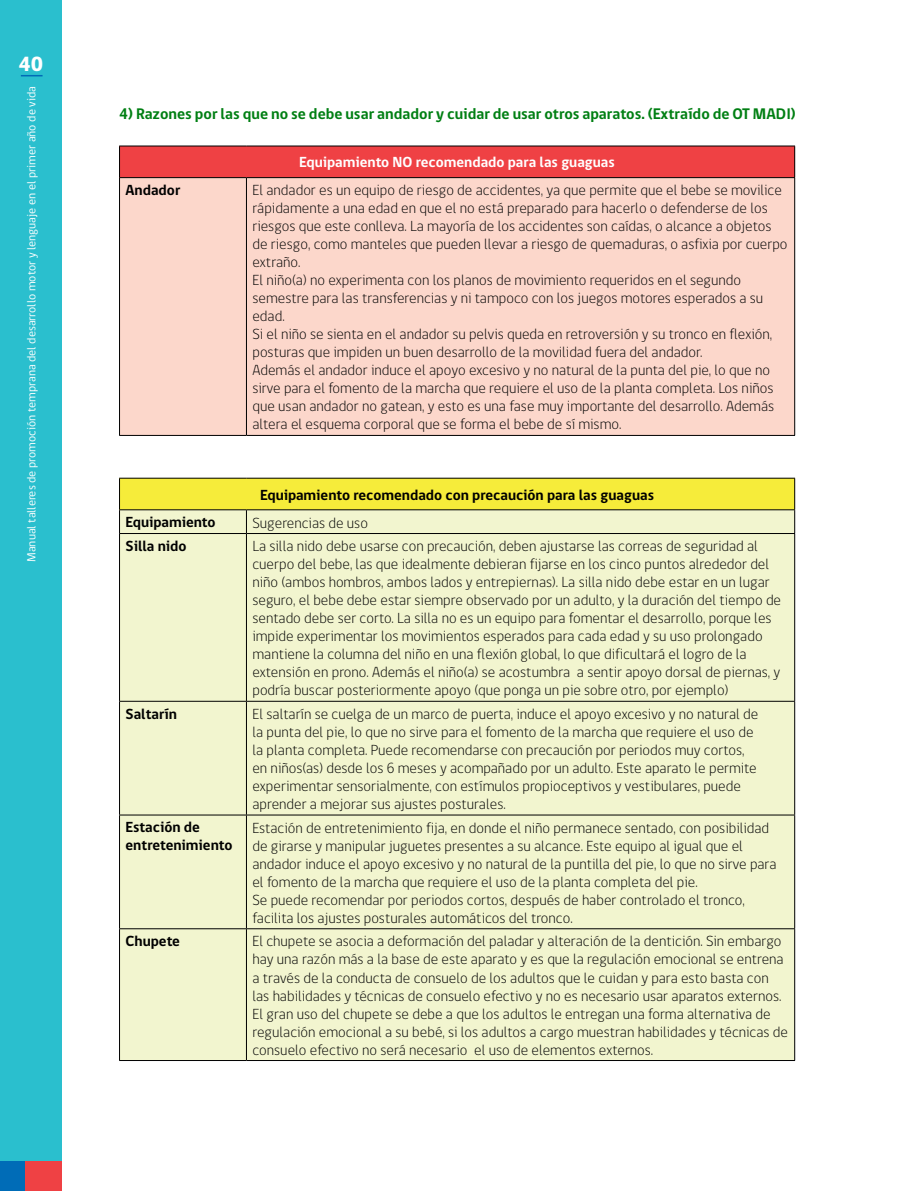
<style>
.page{position:relative;width:915px;height:1191px;background:#fff}
.page>*{position:absolute;margin:0;border:0;box-sizing:border-box;transform-origin:0 0}
.t1{font:800 21px "gob CL";color:#fff}
.t2{font:700 15.75px "gob CL";color:#007f13}
.t3{font:300 15px/18px "gob CL";color:#000}
.t4{font:700 15px/18px "gob CL";color:#000}
.t5{font:700 15px "gob CL";color:#fff}
.t6{font:12px "gob CL";color:#fff}
</style>
<div class="page">
<div style="left:0;top:0;width:62px;height:1191px;background:#2abfce"></div>
<div style="left:0;top:1160px;width:26px;height:31px;background:#006cb7"></div>
<div style="left:26px;top:1160px;width:36px;height:31px;background:#ef4144"></div>
<svg style="left:21px;top:75px;width:22px;height:1px"></svg>
<div style="left:119px;top:146px;width:675px;height:32px;background:#ef4144"></div>
<div style="left:120px;top:178px;width:674px;height:257px;background:#fcd7cb"></div>
<hr style="left:119px;top:146px;width:127px;height:1px;background:#000">
<hr style="left:119px;top:146px;width:1px;height:31px;background:#000">
<hr style="left:246px;top:146px;width:548px;height:1px;background:#000">
<hr style="left:794px;top:146px;width:1px;height:31px;background:#000">
<hr style="left:119px;top:178px;width:1px;height:257px;background:#000">
<hr style="left:119px;top:177px;width:127px;height:1px;background:#000">
<hr style="left:246px;top:177px;width:548px;height:1px;background:#000">
<hr style="left:246px;top:178px;width:1px;height:257px;background:#000">
<hr style="left:794px;top:178px;width:1px;height:257px;background:#000">
<hr style="left:119px;top:435px;width:127px;height:1px;background:#000">
<hr style="left:246px;top:435px;width:548px;height:1px;background:#000">
<div style="left:119px;top:478px;width:675px;height:32px;background:#f6ec3a"></div>
<div style="left:120px;top:510px;width:674px;height:550px;background:#f2f5cf"></div>
<hr style="left:119px;top:478px;width:127px;height:1px;background:#000">
<hr style="left:119px;top:478px;width:1px;height:31px;background:#000">
<hr style="left:246px;top:478px;width:548px;height:1px;background:#000">
<hr style="left:794px;top:478px;width:1px;height:31px;background:#000">
<svg style="left:119px;top:510px;width:1px;height:23px"></svg>
<hr style="left:119px;top:534px;width:1px;height:167px;background:#000">
<hr style="left:119px;top:701px;width:1px;height:113px;background:#000">
<hr style="left:119px;top:815px;width:1px;height:113px;background:#000">
<hr style="left:119px;top:929px;width:1px;height:131px;background:#000">
<hr style="left:119px;top:509px;width:127px;height:1px;background:#000">
<hr style="left:246px;top:509px;width:548px;height:1px;background:#000">
<svg style="left:246px;top:510px;width:1px;height:23px"></svg>
<svg style="left:794px;top:510px;width:1px;height:23px"></svg>
<hr style="left:246px;top:534px;width:1px;height:167px;background:#000">
<hr style="left:794px;top:534px;width:1px;height:167px;background:#000">
<hr style="left:246px;top:701px;width:1px;height:113px;background:#000">
<hr style="left:794px;top:701px;width:1px;height:113px;background:#000">
<hr style="left:246px;top:815px;width:1px;height:113px;background:#000">
<hr style="left:794px;top:815px;width:1px;height:113px;background:#000">
<hr style="left:246px;top:929px;width:1px;height:131px;background:#000">
<hr style="left:794px;top:929px;width:1px;height:131px;background:#000">
<hr style="left:119px;top:533px;width:127px;height:1px;background:#000">
<hr style="left:246px;top:533px;width:548px;height:1px;background:#000">
<hr style="left:119px;top:701px;width:127px;height:1px;background:#000">
<hr style="left:246px;top:701px;width:548px;height:1px;background:#000">
<hr style="left:119px;top:814px;width:127px;height:1px;background:#000">
<hr style="left:246px;top:814px;width:548px;height:1px;background:#000">
<hr style="left:119px;top:928px;width:127px;height:1px;background:#000">
<hr style="left:246px;top:928px;width:548px;height:1px;background:#000">
<hr style="left:119px;top:1060px;width:127px;height:1px;background:#000">
<hr style="left:246px;top:1060px;width:548px;height:1px;background:#000">
<h1 class="t1" style="left:18px;top:49px;width:26px">40</h1>
<p class="t6" style="left:23px;top:562px;width:477px;rotate:-90deg">Manual talleres de promoción temprana del desarrollo motor y lenguaje en el primer año de vida</p>
<p class="t2" style="left:119px;top:103px;width:678px">4) Razones por las que no se debe usar andador y cuidar de usar otros aparatos. (Extraído de OT MADI)</p>
<p class="t5" style="left:299px;top:152px;width:317px">Equipamiento NO recomendado para las guaguas</p>
<p class="t4" style="left:125px;top:181px;width:56px">Andador</p>
<p class="t3" style="left:252px;top:182px;width:536px">El andador es un equipo de riesgo de accidentes, ya que permite que el bebe se movilice rápidamente a una edad en que el no está preparado para hacerlo o defenderse de los riesgos que este conlleva. La mayoría de los accidentes son caídas, o alcance a objetos de riesgo, como manteles que pueden llevar a riesgo de quemaduras, o asfixia por cuerpo extraño.<br>El niño(a) no experimenta con los planos de movimiento requeridos en el segundo semestre para las transferencias y ni tampoco con los juegos motores esperados a su edad.<br>Si el niño se sienta en el andador su pelvis queda en retroversión y su tronco en flexión, posturas que impiden un buen desarrollo de la movilidad fuera del andador.<br>Además el andador induce el apoyo excesivo y no natural de la punta del pie, lo que no sirve para el fomento de la marcha que requiere el uso de la planta completa. Los niños que usan andador no gatean, y esto es una fase muy importante del desarrollo. Además altera el esquema corporal que se forma el bebe de sí mismo.</p>
<p class="t4" style="left:260px;top:486px;width:395px">Equipamiento recomendado con precaución para las guaguas</p>
<p class="t4" style="left:125px;top:513px;width:91px">Equipamiento</p>
<p class="t3" style="left:252px;top:514px;width:117px">Sugerencias de uso</p>
<p class="t4" style="left:125px;top:537px;width:63px">Silla nido</p>
<p class="t3" style="left:252px;top:537px;width:530px">La silla nido debe usarse con precaución, deben ajustarse las correas de seguridad al cuerpo del bebe, las que idealmente debieran fijarse en los cinco puntos alrededor del niño (ambos hombros, ambos lados y entrepiernas). La silla nido debe estar en un lugar seguro, el bebe debe estar siempre observado por un adulto, y la duración del tiempo de sentado debe ser corto. La silla no es un equipo para fomentar el desarrollo, porque les impide experimentar los movimientos esperados para cada edad y su uso prolongado mantiene la columna del niño en una flexión global, lo que dificultará el logro de la extensión en prono. Además el niño(a) se acostumbra a sentir apoyo dorsal de piernas, y podría buscar posteriormente apoyo (que ponga un pie sobre otro, por ejemplo)</p>
<p class="t4" style="left:125px;top:705px;width:53px">Saltarín</p>
<p class="t3" style="left:252px;top:705px;width:507px">El saltarín se cuelga de un marco de puerta, induce el apoyo excesivo y no natural de la punta del pie, lo que no sirve para el fomento de la marcha que requiere el uso de la planta completa. Puede recomendarse con precaución por periodos muy cortos, en niños(as) desde los 6 meses y acompañado por un adulto. Este aparato le permite experimentar sensorialmente, con estímulos propioceptivos y vestibulares, puede aprender a mejorar sus ajustes posturales.</p>
<p class="t4" style="left:125px;top:818px;width:108px">Estación de entretenimiento</p>
<p class="t3" style="left:252px;top:819px;width:525px">Estación de entretenimiento fija, en donde el niño permanece sentado, con posibilidad de girarse y manipular juguetes presentes a su alcance. Este equipo al igual que el andador induce el apoyo excesivo y no natural de la puntilla del pie, lo que no sirve para el fomento de la marcha que requiere el uso de la planta completa del pie.<br>Se puede recomendar por periodos cortos, después de haber controlado el tronco, facilita los ajustes posturales automáticos del tronco.</p>
<p class="t4" style="left:125px;top:932px;width:56px">Chupete</p>
<p class="t3" style="left:252px;top:932px;width:537px">El chupete se asocia a deformación del paladar y alteración de la dentición. Sin embargo hay una razón más a la base de este aparato y es que la regulación emocional se entrena a través de la conducta de consuelo de los adultos que le cuidan y para esto basta con las habilidades y técnicas de consuelo efectivo y no es necesario usar aparatos externos.<br>El gran uso del chupete se debe a que los adultos le entregan una forma alternativa de regulación emocional a su bebé, si los adultos a cargo muestran habilidades y técnicas de consuelo efectivo no será necesario el uso de elementos externos.</p>
</div>
